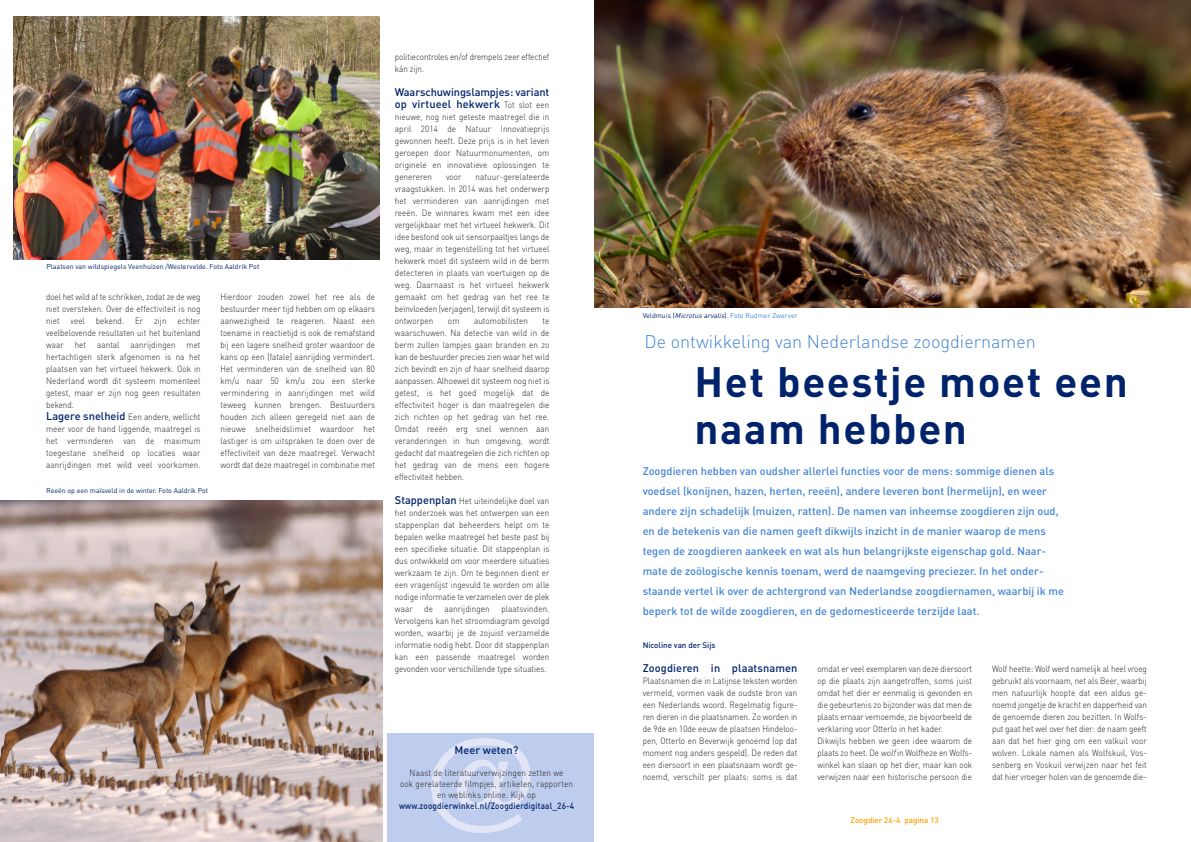
<style>
.page{position:relative;width:1191px;height:842px;background:#fff}
.page>*{position:absolute;margin:0;border:0;box-sizing:border-box;transform-origin:0 0}
.t1{font:125.3px "Helvetica";color:#e2e5f6}
.t2{font:700 42px/46.3px "DIN";letter-spacing:.04em;color:#00236b}
.t3{font:300 18px "DIN";color:#4385d5}
.t4{font:500 11px/20px "DIN";color:#4385d5}
.t5{font:500 11px/12px "DIN";color:#00236b}
.t6{font:300 9px/12px "DIN";color:#231f20;text-align:justify;scale:.9 1}
.t7{font:300 9px/10.8px "DIN";letter-spacing:.02em;color:#231f20;text-align:center;scale:.9 1}
.t8{font:500 9px "DIN";letter-spacing:.02em;color:#00236b;scale:.9 1}
.t9{font:500 8px "DIN";color:#ff9f00}
.t10{font:500 8px "DIN";color:#00236b}
.t11{font:7px "DIN";color:#00236b}
.t12{font:7px "DIN";color:#4385d5}
.s1{font-weight:500;font-size:11px;color:#00236b}
.s2{font-weight:300;font-size:9px;color:#231f20}
.s3{color:#00236b}
.s4{font-style:italic;color:#00236b}
.s5{font-style:italic}
</style>
<div class="page">
<div style="left:387px;top:733px;width:206px;height:109px;background:#beccee"></div>
<img style="left:594px;top:0;width:597px;height:307px">
<img style="left:0;top:500px;width:382px;height:342px">
<img style="left:13px;top:17px;width:366px;height:242px">
<p class="t11" style="left:46px;top:263px;width:214px">Plaatsen van wildspiegels Veenhuizen /Westervelde. Foto Aaldrik Pot</p>
<p class="t6" style="left:46px;top:291px;width:173px;text-align:left">doel het wild af te schrikken, zodat ze de weg niet oversteken. Over de effectiviteit is nog niet veel bekend. Er zijn echter veelbelovende resultaten uit het buitenland waar het aantal aanrijdingen met hertachtigen sterk afgenomen is na het plaatsen van het virtueel hekwerk. Ook in Nederland wordt dit systeem momenteel getest, maar er zijn nog geen resultaten bekend.<br><span class="s1">Lagere snelheid</span> Een andere, wellicht meer voor de hand liggende, maatregel is het verminderen van de maximum toegestane snelheid op locaties waar aanrijdingen met wild veel voorkomen.</p>
<p class="t6" style="left:220px;top:291px;width:173px">Hierdoor zouden zowel het ree als de bestuurder meer tijd hebben om op elkaars aanwezigheid te reageren. Naast een toename in reactietijd is ook de remafstand bij een lagere snelheid groter waardoor de kans op een (fatale) aanrijding vermindert.<br>Het verminderen van de snelheid van 80 km/u naar 50 km/u zou een sterke vermindering in aanrijdingen met wild teweeg kunnen brengen. Bestuurders houden zich alleen geregeld niet aan de nieuwe snelheidslimiet waardoor het lastiger is om uitspraken te doen over de effectiviteit van deze maatregel. Verwacht wordt dat deze maatregel in combinatie met</p>
<p class="t11" style="left:46px;top:486px;width:164px">Reeën op een maïsveld in de winter. Foto Aaldrik Pot</p>
<p class="t6" style="left:395px;top:51px;width:173px">politiecontroles en/of drempels zeer effectief kán zijn.</p>
<p class="t5" style="left:395px;top:86px;width:156px">Waarschuwingslampjes: variant op virtueel hekwerk <span class="s2">Tot slot een</span></p>
<p class="t6" style="left:395px;top:111px;width:173px">nieuwe, nog niet geteste maatregel die in april 2014 de Natuur Innovatieprijs gewonnen heeft. Deze prijs is in het leven geroepen door Natuurmonumenten, om originele en innovatieve oplossingen te genereren</p>
<p class="t6" style="left:395px;top:171px;width:173px;text-indent:81px">natuur-gerelateerde vraagstukken. In 2014 was het onderwerp het verminderen van aanrijdingen met reeën. De winnares kwam met een idee vergelijkbaar met het virtueel hekwerk. Dit idee bestond ook uit sensorpaaltjes langs de weg, maar in tegenstelling tot het virtueel hekwerk moet dit systeem wild in de berm detecteren in plaats van voertuigen op de weg. Daarnaast is het virtueel hekwerk gemaakt om het gedrag van het ree te beïnvloeden (verjagen), terwijl dit systeem is ontworpen</p>
<p class="t6" style="left:446px;top:171px;width:19px">voor</p>
<p class="t6" style="left:448px;top:315px;width:14px">om</p>
<p class="t6" style="left:474px;top:315px;width:61px">automobilisten</p>
<p class="t6" style="left:395px;top:315px;width:173px;text-indent:148px">te waarschuwen. Na detectie van wild in de berm zullen lampjes gaan branden en zo kan de bestuurder precies zien waar het wild zich bevindt en zijn of haar snelheid daarop aanpassen. Alhoewel dit systeem nog niet is getest, is het goed mogelijk dat de effectiviteit hoger is dan maatregelen die zich richten op het gedrag van het ree.<br>Omdat reeën erg snel wennen aan veranderingen in hun omgeving, wordt gedacht dat maatregelen die zich richten op het gedrag van de mens een hogere effectiviteit hebben.</p>
<p class="t6" style="left:395px;top:495px;width:173px"><span class="s1">Stappenplan</span> Het uiteindelijke doel van het onderzoek was het ontwerpen van een stappenplan dat beheerders helpt om te bepalen welke maatregel het beste past bij een specifieke situatie. Dit stappenplan is dus ontwikkeld om voor meerdere situaties werkzaam te zijn. Om te beginnen dient er een vragenlijst ingevuld te worden om alle nodige informatie te verzamelen over de plek waar</p>
<p class="t6" style="left:395px;top:603px;width:173px;text-indent:106px">plaatsvinden.<br>Vervolgens kan het stroomdiagram gevolgd worden, waarbij je de zojuist verzamelde informatie nodig hebt. Door dit stappenplan kan een passende maatregel worden gevonden voor verschillende type situaties.</p>
<p class="t6" style="left:424px;top:603px;width:11px">de</p>
<p class="t6" style="left:444px;top:603px;width:52px">aanrijdingen</p>
<h1 class="t1" style="left:417px;top:714px;width:129px">@</h1>
<p class="t5" style="left:454px;top:744px;width:65px">Meer weten?</p>
<p class="t7" style="left:400px;top:767px;width:194px">Naast de literatuurverwijzingen zetten we<br>ook gerelateerde filmpjes, artikelen, rapporten en weblinks online. Kijk op</p>
<p class="t8" style="left:399px;top:800px;width:196px">www.zoogdierwinkel.nl/Zoogdierdigitaal_26-4</p>
<p class="t12" style="left:642px;top:311px;width:156px"><span class="s3">Veldmuis (</span><span class="s4">Microtusarvalis</span><span class="s3">)</span>. Foto Rudmer Zwerver</p>
<h3 class="t3" style="left:644px;top:331px;width:393px">De ontwikkeling van Nederlandse zoogdiernamen</h3>
<h2 class="t2" style="left:694px;top:360px;width:435px">Het beestje moet een naam hebben</h2>
<p class="t4" style="left:642px;top:461px;width:423px">Zoogdieren hebben van oudsher allerlei functies voor de mens: sommige dienen als voedsel (konijnen, hazen, herten, reeën), andere leveren bont (hermelijn), en weer andere zijn schadelijk (muizen, ratten). De namen van inheemse zoogdieren zijn oud, en de betekenis van die namen geeft dikwijls inzicht in de manier waarop de mens tegen de zoogdieren aankeek en wat als hun belangrijkste eigenschap gold. Naar&shy;mate de zoölogische kennis toenam, werd de naamgeving preciezer. In het onder&shy;staande vertel ik over de achtergrond van Nederlandse zoogdiernamen, waarbij ik me beperk tot de wilde zoogdieren, en de gedomesticeerde terzijde laat.</p>
<p class="t10" style="left:642px;top:641px;width:74px">Nicoline van der Sijs</p>
<p class="t5" style="left:642px;top:662px;width:156px">Zoogdieren in plaatsnamen</p>
<p class="t6" style="left:642px;top:675px;width:173px">Plaatsnamen die in Latijnse teksten worden vermeld, vormen vaak de oudste bron van een Nederlands woord. Regelmatig figure&shy;ren dieren in die plaatsnamen. Zo worden in de 9de en 10de eeuw de plaatsen Hindeloo&shy;pen, Otterlo en Beverwijk genoemd (op dat moment nog anders gespeld). De reden dat een diersoort in een plaatsnaam wordt ge&shy;noemd, verschilt per plaats: soms is dat</p>
<p class="t6" style="left:817px;top:663px;width:173px;text-align:left">omdat er veel exemplaren van deze diersoort op die plaats zijn aangetroffen, soms juist omdat het dier er eenmalig is gevonden en die gebeurtenis zo bijzonder was dat men de plaats ernaar vernoemde, zie bijvoorbeeld de verklaring voor Otterlo in het kader.<br>Dikwijls hebben we geen idee waarom de plaats zo heet. De <span class="s5">wolf</span>in Wolfheze en Wolfs&shy;winkel kan slaan op het dier, maar kan ook verwijzen naar een historische persoon die</p>
<p class="t6" style="left:992px;top:663px;width:173px">Wolf heette: Wolf werd namelijk al heel vroeg gebruikt als voornaam, net als Beer, waarbij men natuurlijk hoopte dat een aldus ge&shy;noemd jongetje de kracht en dapperheid van de genoemde dieren zou bezitten. In Wolfs&shy;put gaat het wel over het dier: de naam geeft aan dat het hier ging om een valkuil voor wolven. Lokale namen als Wolfskuil, Vos&shy;senberg en Voskuil verwijzen naar het feit dat hier vroeger holen van de genoemde die-</p>
<p class="t9" style="left:850px;top:815px;width:90px">Zoogdier 26-4 pagina 13</p>
</div>
